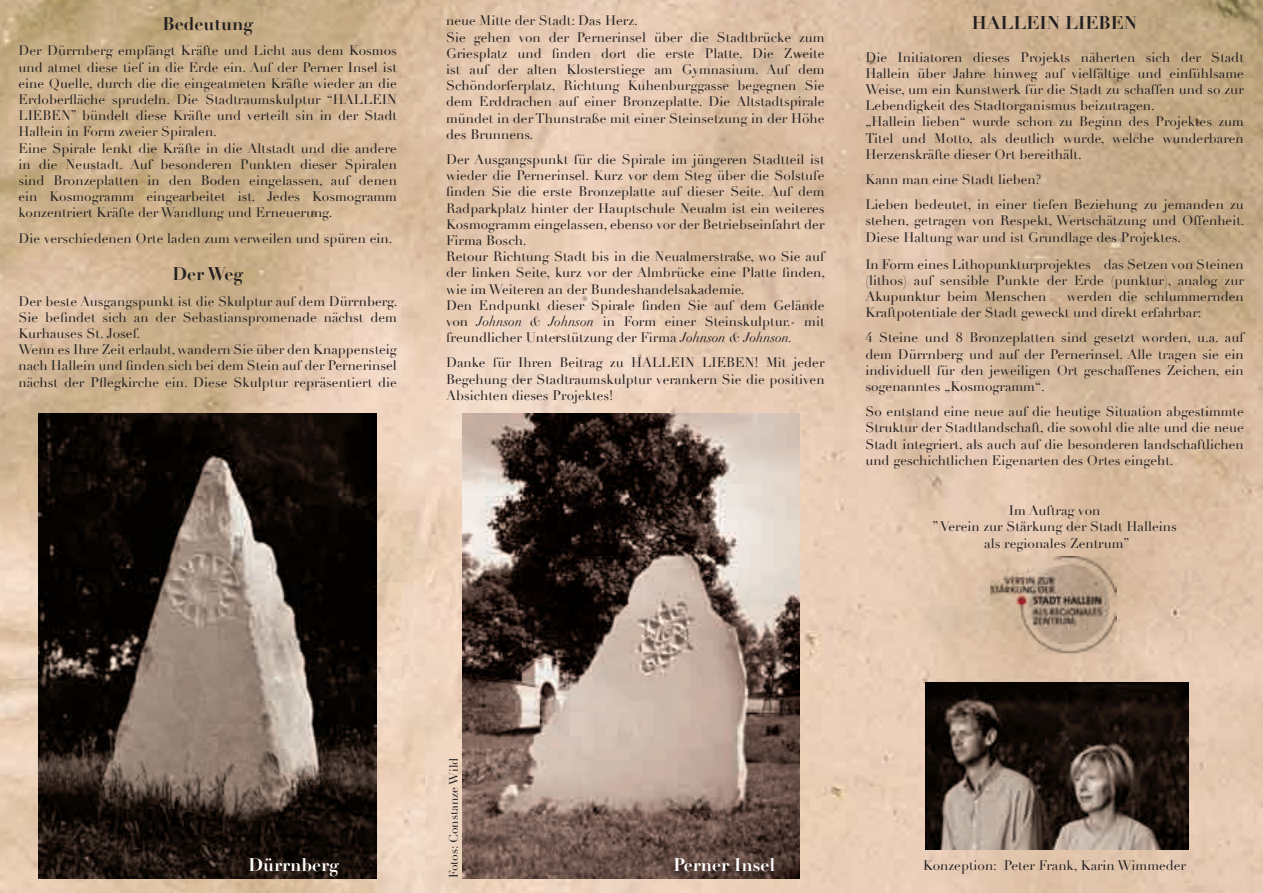
<style>
.page{position:relative;width:1263px;height:893px;background:#fff}
.page>*{position:absolute;margin:0;border:0;box-sizing:border-box;transform-origin:0 0}
.t1{font:700 18px "Didot";color:#231f20}
.t2{font:700 18px "Didot";color:#fff}
.t3{font:13.5px/16.2px "Didot";color:#231f20;text-align:justify}
.t4{font:12px "Didot";color:#231f20}
.s1{font-style:italic}
</style>
<div class="page">
<img style="left:0;top:0;width:1263px;height:893px">
<img style="left:38px;top:414px;width:338px;height:465px">
<img style="left:462px;top:414px;width:338px;height:465px">
<img style="left:925px;top:683px;width:263px;height:166px">
<img style="left:990px;top:557px;width:126px;height:99px">
<p class="t1" style="left:162px;top:13px;width:92px">Bedeutung</p>
<p class="t3" style="left:18px;top:43px;width:380px">Der Dürrnberg empfängt Kräfte und Licht aus dem Kosmos und atmet diese tief in die Erde ein. Auf der Perner Insel ist eine Quelle, durch die die eingeatmeten Kräfte wieder an die Erdoberfläche sprudeln. Die Stadtraumskulptur “HALLEIN LIEBEN” bündelt diese Kräfte und verteilt sin in der Stadt Hallein in Form zweier Spiralen.</p>
<p class="t3" style="left:18px;top:140px;width:380px">Eine Spirale lenkt die Kräfte in die Altstadt und die andere in die Neustadt. Auf besonderen Punkten dieser Spiralen sind Bronzeplatten in den Boden eingelassen, auf denen ein Kosmogramm eingearbeitet ist. Jedes Kosmogramm konzentriert Kräfte der Wandlung und Erneuerung.</p>
<p class="t3" style="left:18px;top:230px;width:375px">Die verschiedenen Orte laden zum verweilen und spüren ein.</p>
<p class="t1" style="left:172px;top:263px;width:72px">Der Weg</p>
<p class="t3" style="left:18px;top:293px;width:381px">Der beste Ausgangspunkt ist die Skulptur auf dem Dürrnberg.<br>Sie befindet sich an der Sebastianspromenade nächst dem Kurhauses St. Josef.</p>
<p class="t3" style="left:18px;top:342px;width:380px">Wenn es Ihre Zeit erlaubt, wandern Sie über den Knappensteig nach Hallein und finden sich bei dem Stein auf der Pernerinsel nächst der Pflegkirche ein. Diese Skulptur repräsentiert die</p>
<p class="t3" style="left:446px;top:13px;width:193px">neue Mitte der Stadt: Das Herz.</p>
<p class="t3" style="left:446px;top:29px;width:380px">Sie gehen von der Pernerinsel über die Stadtbrücke zum Griesplatz und finden dort die erste Platte. Die Zweite ist auf der alten Klosterstiege am Gymnasium. Auf dem Schöndorferplatz, Richtung Kuhenburggasse begegnen Sie dem Erddrachen auf einer Bronzeplatte. Die Altstadtspirale mündet in der Thunstraße mit einer Steinsetzung in der Höhe des Brunnens.</p>
<p class="t3" style="left:446px;top:152px;width:380px">Der Ausgangspunkt für die Spirale im jüngeren Stadtteil ist wieder die Pernerinsel. Kurz vor dem Steg über die Solstufe finden Sie die erste Bronzeplatte auf dieser Seite. Auf dem Radparkplatz hinter der Hauptschule Neualm ist ein weiteres Kosmogramm eingelassen, ebenso vor der Betriebseinfahrt der Firma Bosch.</p>
<p class="t3" style="left:446px;top:249px;width:381px">Retour Richtung Stadt bis in die Neualmerstraße, wo Sie auf der linken Seite, kurz vor der Almbrücke eine Platte finden, wie im Weiteren an der Bundeshandelsakademie.</p>
<p class="t3" style="left:446px;top:297px;width:380px">Den Endpunkt dieser Spirale finden Sie auf dem Gelände von <span class="s1">Johnson &amp; Johnson</span> in Form einer Steinskulptur.- mit freundlicher Unterstützung der Firma <span class="s1">Johnson &amp; Johnson.</span></p>
<p class="t3" style="left:446px;top:355px;width:380px">Danke für Ihren Beitrag zu HALLEIN LIEBEN! Mit jeder Begehung der Stadtraumskulptur verankern Sie die positiven Absichten dieses Projektes!</p>
<p class="t1" style="left:972px;top:12px;width:167px">HALLEIN LIEBEN</p>
<p class="t3" style="left:865px;top:49px;width:380px">Die Initiatoren dieses Projekts näherten sich der Stadt Hallein über Jahre hinweg auf vielfältige und einfühlsame Weise, um ein Kunstwerk für die Stadt zu schaffen und so zur Lebendigkeit des Stadtorganismus beizutragen.</p>
<p class="t3" style="left:865px;top:114px;width:380px">„Hallein lieben“ wurde schon zu Beginn des Projektes zum Titel und Motto, als deutlich wurde, welche wunderbaren Herzenskräfte dieser Ort bereithält.</p>
<p class="t3" style="left:865px;top:171px;width:177px">Kann man eine Stadt lieben?</p>
<p class="t3" style="left:865px;top:197px;width:381px">Lieben bedeutet, in einer tiefen Beziehung zu jemanden zu stehen, getragen von Respekt, Wertschätzung und Offenheit.<br>Diese Haltung war und ist Grundlage des Projektes.</p>
<p class="t3" style="left:865px;top:256px;width:380px">In Form eines Lithopunkturprojektes – das Setzen von Steinen (lithos) auf sensible Punkte der Erde (punktur), analog zur Akupunktur beim Menschen – werden die schlummernden Kraftpotentiale der Stadt geweckt und direkt erfahrbar:</p>
<p class="t3" style="left:865px;top:330px;width:380px">4 Steine und 8 Bronzeplatten sind gesetzt worden, u.a. auf dem Dürrnberg und auf der Pernerinsel. Alle tragen sie ein individuell für den jeweiligen Ort geschaffenes Zeichen, ein sogenanntes „Kosmogramm“.</p>
<p class="t3" style="left:865px;top:404px;width:380px">So entstand eine neue auf die heutige Situation abgestimmte Struktur der Stadtlandschaft, die sowohl die alte und die neue Stadt integriert, als auch auf die besonderen landschaftlichen und geschichtlichen Eigenarten des Ortes eingeht.</p>
<p class="t3" style="left:1009px;top:503px;width:93px">Im Auftrag von</p>
<p class="t3" style="left:932px;top:519px;width:246px">” Verein zur Stärkung der Stadt Halleins</p>
<p class="t3" style="left:984px;top:535px;width:147px">als regionales Zentrum”</p>
<p class="t4" style="left:446px;top:878px;width:122px;rotate:-90deg">Fotos: Constanze Wild</p>
<p class="t2" style="left:248px;top:854px;width:92px">Dürrnberg</p>
<p class="t2" style="left:674px;top:854px;width:103px">Perner Insel</p>
<p class="t3" style="left:923px;top:857px;width:264px">Konzeption: Peter Frank, Karin Wimmeder</p>
</div>
